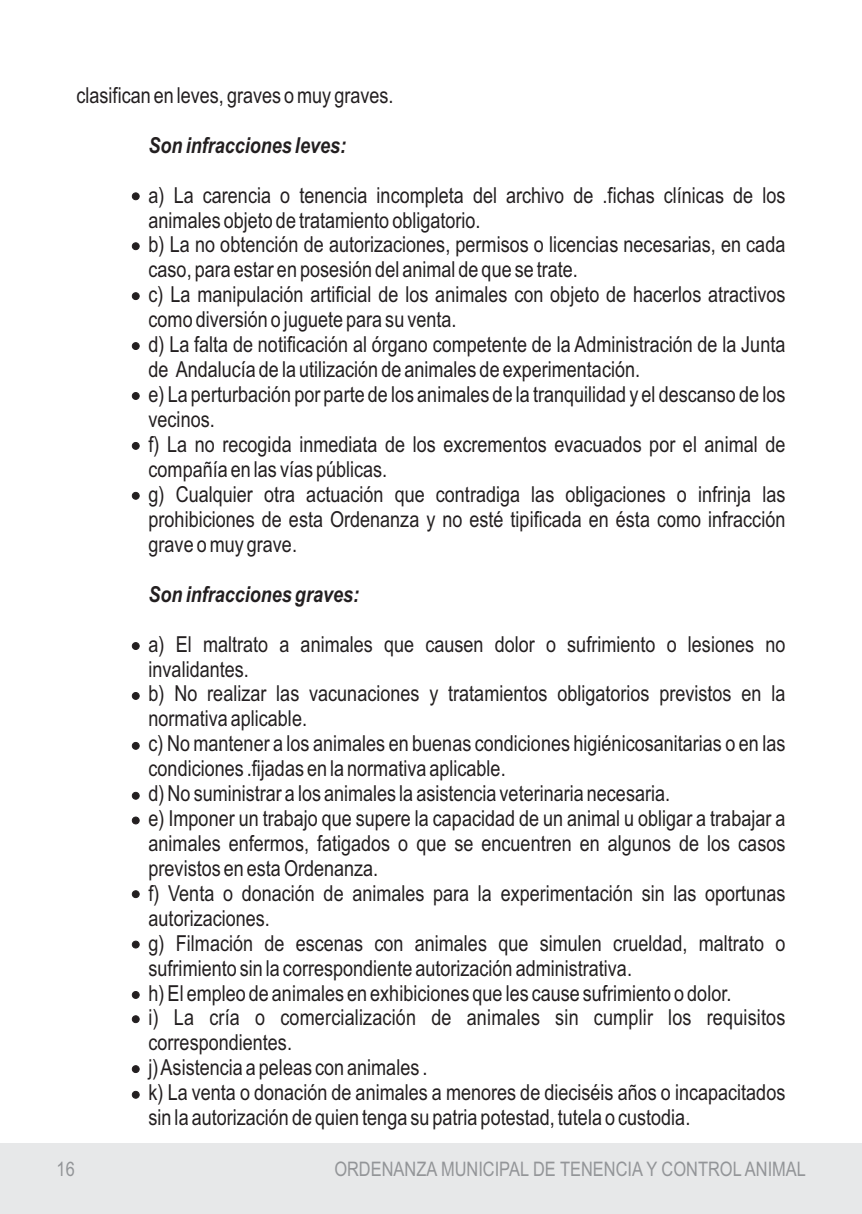
<style>
.page{position:relative;width:862px;height:1214px;background:#fff}
.page>*{position:absolute;margin:0;border:0;box-sizing:border-box;transform-origin:0 0}
.t1{font:22px/25px "Arial Narrow";color:#231f20}
.t2{font:italic 700 22px "Arial Narrow";color:#231f20}
.t3{font:20px "Arial Narrow";color:#939598}
</style>
<div class="page">
<div style="left:0;top:1142px;width:862px;height:71px;background:#e7e8e9"></div>
<div style="left:132px;top:193px;width:7px;height:7px;background:#231f20;border:1px solid #231f20;border-radius:50%"></div>
<div style="left:132px;top:242px;width:7px;height:8px;background:#231f20;border:1px solid #231f20;border-radius:50%"></div>
<div style="left:132px;top:292px;width:7px;height:8px;background:#231f20;border:1px solid #231f20;border-radius:50%"></div>
<div style="left:132px;top:342px;width:7px;height:7px;background:#231f20;border:1px solid #231f20;border-radius:50%"></div>
<div style="left:132px;top:392px;width:7px;height:7px;background:#231f20;border:1px solid #231f20;border-radius:50%"></div>
<div style="left:132px;top:442px;width:7px;height:7px;background:#231f20;border:1px solid #231f20;border-radius:50%"></div>
<div style="left:132px;top:492px;width:7px;height:7px;background:#231f20;border:1px solid #231f20;border-radius:50%"></div>
<div style="left:132px;top:642px;width:7px;height:7px;background:#231f20;border:1px solid #231f20;border-radius:50%"></div>
<div style="left:132px;top:692px;width:7px;height:7px;background:#231f20;border:1px solid #231f20;border-radius:50%"></div>
<div style="left:132px;top:742px;width:7px;height:7px;background:#231f20;border:1px solid #231f20;border-radius:50%"></div>
<div style="left:132px;top:792px;width:7px;height:7px;background:#231f20;border:1px solid #231f20;border-radius:50%"></div>
<div style="left:132px;top:816px;width:7px;height:8px;background:#231f20;border:1px solid #231f20;border-radius:50%"></div>
<div style="left:132px;top:890px;width:7px;height:7px;background:#231f20;border:1px solid #231f20;border-radius:50%"></div>
<div style="left:132px;top:940px;width:7px;height:8px;background:#231f20;border:1px solid #231f20;border-radius:50%"></div>
<div style="left:132px;top:991px;width:7px;height:7px;background:#231f20;border:1px solid #231f20;border-radius:50%"></div>
<div style="left:132px;top:1015px;width:7px;height:7px;background:#231f20;border:1px solid #231f20;border-radius:50%"></div>
<div style="left:132px;top:1065px;width:7px;height:7px;background:#231f20;border:1px solid #231f20;border-radius:50%"></div>
<div style="left:132px;top:1090px;width:7px;height:8px;background:#231f20;border:1px solid #231f20;border-radius:50%"></div>
<p class="t1" style="left:77px;top:84px;width:318px">clasifican en leves, graves o muy graves.</p>
<p class="t2" style="left:149px;top:132px;width:199px">Son infracciones leves:</p>
<p class="t1" style="left:149px;top:184px;width:638px">a) La carencia o tenencia incompleta del archivo de .fichas clínicas de los animales objeto de tratamiento obligatorio.<br>b) La no obtención de autorizaciones, permisos o licencias necesarias, en cada caso, para estar en posesión del animal de que se trate.<br>c) La manipulación artificial de los animales con objeto de hacerlos atractivos como diversión o juguete para su venta.<br>d) La falta de notificación al órgano competente de la Administración de la Junta de Andalucía de la utilización de animales de experimentación.<br>e) La perturbación por parte de los animales de la tranquilidad y el descanso de los vecinos.<br>f) La no recogida inmediata de los excrementos evacuados por el animal de compañía en las vías públicas.<br>g) Cualquier otra actuación que contradiga las obligaciones o infrinja las prohibiciones de esta Ordenanza y no esté tipificada en ésta como infracción grave o muy grave.</p>
<p class="t2" style="left:149px;top:581px;width:212px">Son infracciones graves:</p>
<p class="t1" style="left:149px;top:633px;width:638px">a) El maltrato a animales que causen dolor o sufrimiento o lesiones no invalidantes.<br>b) No realizar las vacunaciones y tratamientos obligatorios previstos en la normativa aplicable.<br>c) No mantener a los animales en buenas condiciones higiénicosanitarias o en las condiciones .fijadas en la normativa aplicable.<br>d) No suministrar a los animales la asistencia veterinaria necesaria.<br>e) Imponer un trabajo que supere la capacidad de un animal u obligar a trabajar a animales enfermos, fatigados o que se encuentren en algunos de los casos previstos en esta Ordenanza.<br>f) Venta o donación de animales para la experimentación sin las oportunas autorizaciones.<br>g) Filmación de escenas con animales que simulen crueldad, maltrato o sufrimiento sin la correspondiente autorización administrativa.<br>h) El empleo de animales en exhibiciones que les cause sufrimiento o dolor.<br>i) La cría o comercialización de animales sin cumplir los requisitos correspondientes.<br>j)Asistencia a peleas con animales .<br>k) La venta o donación de animales a menores de dieciséis años o incapacitados sin la autorización de quien tenga su patria potestad, tutela o custodia.</p>
<p class="t3" style="left:57px;top:1161px;width:20px">16</p>
<p class="t3" style="left:334px;top:1161px;width:473px">ORDENANZA MUNICIPAL DE TENENCIA Y CONTROL ANIMAL</p>
</div>
